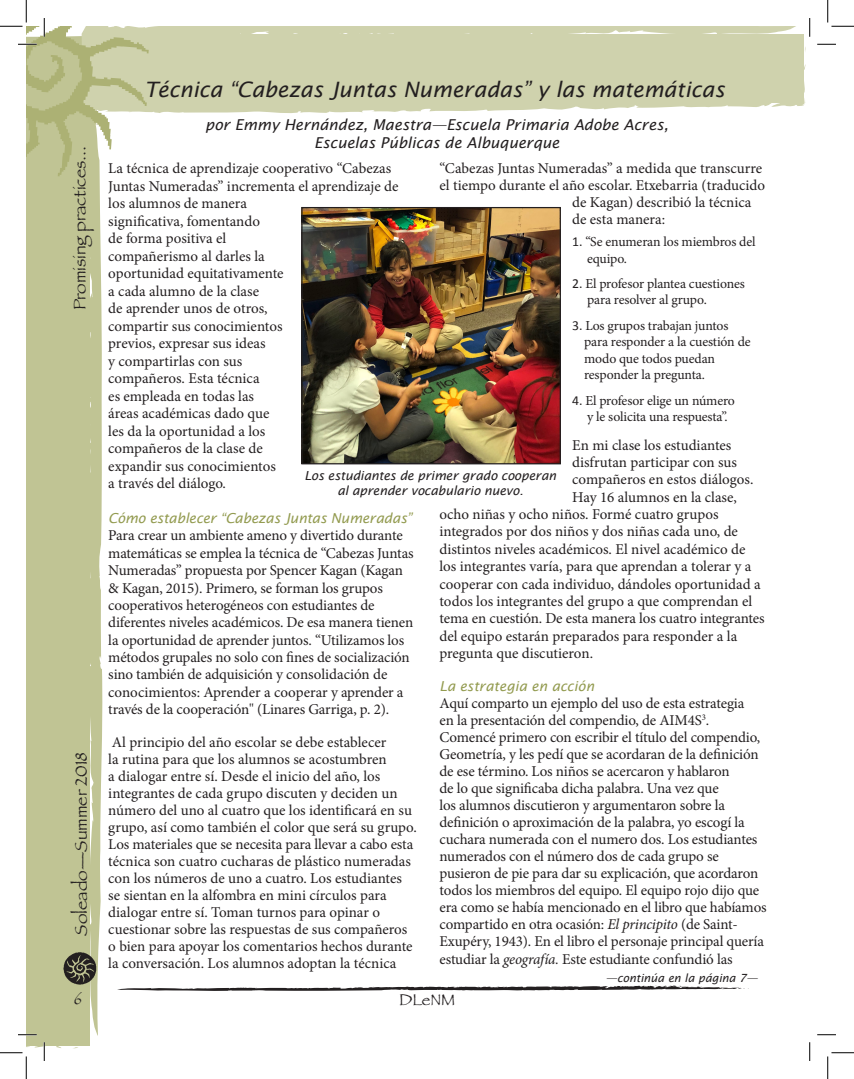
<style>
.page{position:relative;width:854px;height:1079px;background:#fff}
.page>*{position:absolute;margin:0;border:0;box-sizing:border-box;transform-origin:0 0}
.t1{font:italic 21.25px "Lucida Sans";color:#231f20}
.t2{font:17.5px "Papyrus";color:#231f20}
.t3{font:16.25px "Papyrus";color:#231f20}
.t4{font:15px/17px "Minion Pro";letter-spacing:-.005em;color:#231f20}
.t5{font:italic 15px "Lucida Sans";color:#231f20}
.t6{font:15px "Papyrus";color:#231f20}
.List_Paragraph{font:13.75px/16.2px "Minion Pro";letter-spacing:-.01em;color:#231f20}
.t7{font:italic 13.75px "Lucida Sans";letter-spacing:-.01em;color:#939b50}
.t8{font:italic 12.5px/14.8px "Lucida Sans";letter-spacing:-.01em;color:#231f20;text-align:center}
.t9{font:italic 11.25px "Lucida Sans";color:#231f20}
.s1{font-family:"Calibri"}
.s2{font-style:italic}
</style>
<div class="page">
<div style="left:26px;top:176px;width:77px;height:873px;background:#c0c494"></div>
<svg style="left:53px;top:1046px;width:29px;height:2px"></svg>
<svg style="left:32px;top:895px;width:1px;height:13px"></svg>
<svg style="left:33px;top:853px;width:3px;height:10px"></svg>
<svg style="left:35px;top:777px;width:2px;height:8px"></svg>
<svg style="left:63px;top:952px;width:33px;height:32px"></svg>
<svg style="left:117px;top:985px;width:632px;height:6px"></svg>
<div style="left:149px;top:26px;width:657px;height:87px;background:#cfd2ad"></div>
<svg style="left:696px;top:94px;width:9px;height:2px"></svg>
<svg style="left:666px;top:91px;width:7px;height:3px"></svg>
<svg style="left:611px;top:90px;width:6px;height:2px"></svg>
<img style="left:303px;top:209px;width:256px;height:253px">
<div style="left:301px;top:207px;width:260px;height:257px;border:1px solid #231f20"></div>
<svg style="left:817px;top:43px;width:18px;height:2px"></svg>
<svg style="left:18px;top:1033px;width:19px;height:2px"></svg>
<svg style="left:817px;top:1034px;width:18px;height:1px"></svg>
<svg style="left:43px;top:1042px;width:2px;height:18px"></svg>
<svg style="left:809px;top:18px;width:1px;height:19px"></svg>
<svg style="left:809px;top:1042px;width:1px;height:18px"></svg>
<svg style="left:0;top:0;width:149px;height:176px"></svg>
<svg style="left:0;top:1052px;width:27px;height:26px"></svg>
<svg style="left:827px;top:0;width:26px;height:27px"></svg>
<svg style="left:827px;top:1052px;width:26px;height:26px"></svg>
<p class="t2" style="left:69px;top:310px;width:166px;rotate:-90deg">Promising practices...</p>
<p class="t2" style="left:71px;top:935px;width:185px;rotate:-90deg">Soleado—Summer 2018</p>
<p class="t6" style="left:74px;top:989px;width:9px">6</p>
<p class="t1" style="left:144px;top:77px;width:582px">Técnica “Cabezas Juntas Numeradas” y las matemáticas</p>
<p class="t5" style="left:205px;top:116px;width:464px">por Emmy Hernández, Maestra—Escuela Primaria Adobe Acres,</p>
<p class="t5" style="left:314px;top:134px;width:247px">Escuelas Públicas de Albuquerque</p>
<p class="t4" style="left:108px;top:160px;width:291px;line-height:17.5px">La técnica de aprendizaje cooperativo “Cabezas<br>Juntas Numeradas” incrementa el aprendizaje de los alumnos de manera<br>significativa, fomentando<br>de forma positiva el<br>compañerismo al darles la<br>oportunidad equitativamente<br>a cada alumno de la clase<br>de aprender unos de otros,<br>compartir sus conocimientos<br>previos, expresar sus ideas<br>y compartirlas con sus<br>compañeros. Esta técnica<br>es empleada en todas las<br>áreas académicas dado que<br>les da la oportunidad a los<br>compañeros de la clase de<br>expandir sus conocimientos<br>a través del diálogo.</p>
<p class="t7" style="left:108px;top:510px;width:305px">Cómo establecer “Cabezas Juntas Numeradas”</p>
<p class="t4" style="left:108px;top:527px;width:307px;line-height:17.4px">Para crear un ambiente ameno y divertido durante matemáticas se emplea la técnica de “Cabezas Juntas Numeradas” propuesta por Spencer Kagan (Kagan &amp; Kagan, 2015). Primero, se forman los grupos cooperativos heterogéneos con estudiantes de diferentes niveles académicos. De esa manera tienen la oportunidad de aprender juntos. “Utilizamos los métodos grupales no solo con fines de socialización sino también de adquisición y consolidación de conocimientos: Aprender a cooperar y aprender a través de la cooperación" (Linares Garriga, p. 2).</p>
<p class="t4" style="left:108px;top:733px;width:310px">Al principio del año escolar se debe establecer<br>la rutina para que los alumnos se acostumbren<br>a dialogar entre sí. Desde el inicio del año, los integrantes de cada grupo discuten y deciden un número del uno al cuatro que los identificará en su grupo, así como también el color que será su grupo.<br>Los materiales que se necesita para llevar a cabo esta técnica son cuatro cucharas de plástico numeradas con los números de uno a cuatro. Los estudiantes se sientan en la alfombra en mini círculos para dialogar entre sí. Toman turnos para opinar o cuestionar sobre las respuestas de sus compañeros o bien para apoyar los comentarios hechos durante la conversación. Los alumnos adoptan la técnica</p>
<p class="t4" style="left:439px;top:160px;width:324px">“Cabezas Juntas Numeradas” a medida que transcurre</p>
<p class="t4" style="left:439px;top:177px;width:327px">el tiempo durante el año escolar. Etxebarria (traducido</p>
<p class="t4" style="left:572px;top:194px;width:181px">de Kagan) describió la técnica</p>
<p class="t4" style="left:572px;top:211px;width:94px">de esta manera:</p>
<p class="List_Paragraph" style="left:587px;top:234px;width:170px;text-indent:-15px"><span class="s1">1.</span> “Se enumeran los miembros del equipo.</p>
<p class="List_Paragraph" style="left:587px;top:276px;width:159px;text-indent:-15px"><span class="s1">2.</span> El profesor plantea cuestiones para resolver al grupo.</p>
<p class="List_Paragraph" style="left:584px;top:318px;width:168px;text-indent:-12px"><span class="s1">3.</span> Los grupos trabajan juntos para responder a la cuestión de modo que todos puedan responder la pregunta.</p>
<p class="List_Paragraph" style="left:572px;top:392px;width:164px;text-align:center"><span class="s1">4.</span> El profesor elige un número y le solicita una respuesta”.</p>
<p class="t4" style="left:572px;top:436px;width:161px">En mi clase los estudiantes</p>
<p class="t4" style="left:572px;top:454px;width:166px">disfrutan participar con sus</p>
<p class="t4" style="left:572px;top:471px;width:183px">compañeros en estos diálogos.</p>
<p class="t4" style="left:572px;top:488px;width:166px">Hay 16 alumnos en la clase,</p>
<p class="t4" style="left:439px;top:506px;width:280px">ocho niñas y ocho niños. Formé cuatro grupos</p>
<p class="t4" style="left:439px;top:523px;width:300px">integrados por dos niños y dos niñas cada uno, de</p>
<p class="t4" style="left:439px;top:540px;width:307px">distintos niveles académicos. El nivel académico de</p>
<p class="t4" style="left:439px;top:558px;width:313px">los integrantes varía, para que aprendan a tolerar y a</p>
<p class="t4" style="left:439px;top:575px;width:322px">cooperar con cada individuo, dándoles oportunidad a</p>
<p class="t4" style="left:439px;top:593px;width:314px">todos los integrantes del grupo a que comprendan el</p>
<p class="t4" style="left:439px;top:610px;width:326px">tema en cuestión. De esta manera los cuatro integrantes</p>
<p class="t4" style="left:439px;top:627px;width:299px">del equipo estarán preparados para responder a la</p>
<p class="t4" style="left:439px;top:645px;width:155px">pregunta que discutieron.</p>
<p class="t7" style="left:439px;top:678px;width:156px">La estrategia en acción</p>
<p class="t4" style="left:439px;top:694px;width:328px">Aquí comparto un ejemplo del uso de esta estrategia<br>en la presentación del compendio, de AIM4S<sup>3</sup>.<br>Comencé primero con escribir el título del compendio, Geometría, y les pedí que se acordaran de la definición de ese término. Los niños se acercaron y hablaron<br>de lo que significaba dicha palabra. Una vez que<br>los alumnos discutieron y argumentaron sobre la definición o aproximación de la palabra, yo escogí la cuchara numerada con el numero dos. Los estudiantes numerados con el número dos de cada grupo se pusieron de pie para dar su explicación, que acordaron todos los miembros del equipo. El equipo rojo dijo que era como se había mencionado en el libro que habíamos compartido en otra ocasión: <span class="s2">El principito</span> (de Saint-Exupéry, 1943). En el libro el personaje principal quería estudiar la <span class="s2">geografía.</span> Este estudiante confundió las</p>
<p class="t8" style="left:304px;top:468px;width:253px">Los estudiantes de primer grado cooperan al aprender vocabulario nuevo.</p>
<p class="t9" style="left:605px;top:971px;width:153px">—continúa en la página 7—</p>
<p class="t3" style="left:399px;top:989px;width:58px">DLeNM</p>
</div>
